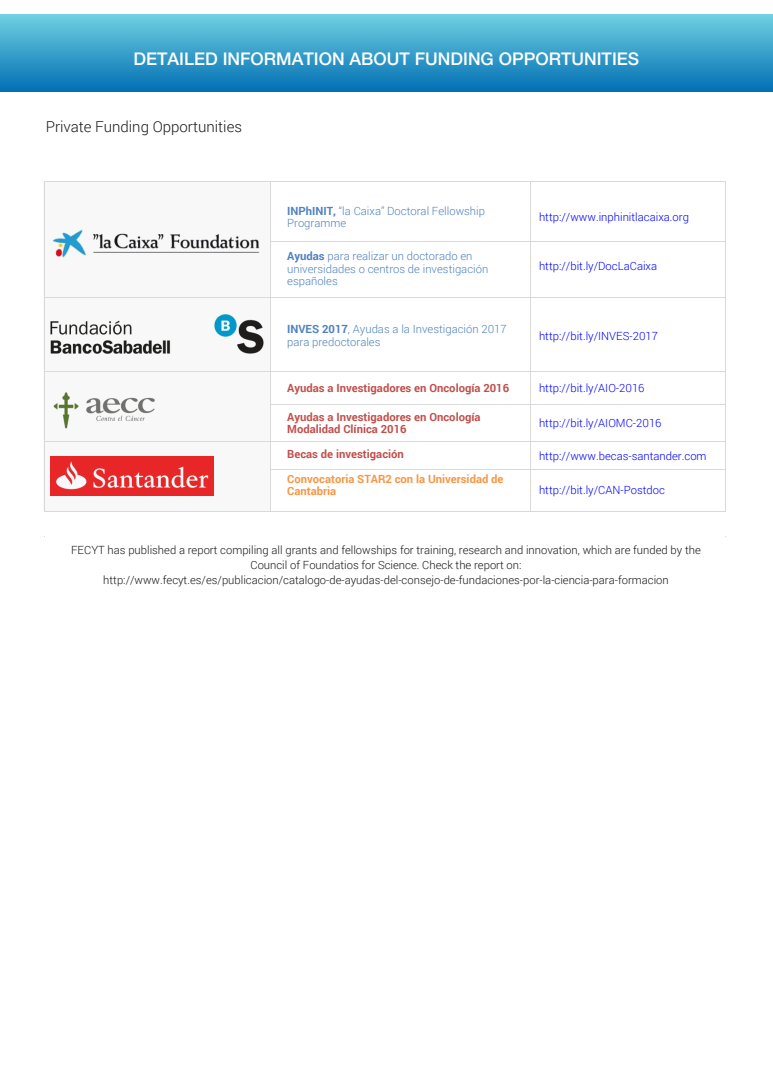
<style>
.page{position:relative;width:773px;height:1081px;background:#fff}
.page>*{position:absolute;margin:0;border:0;box-sizing:border-box;transform-origin:0 0}
.t1{font:500 17.5px "Helvetica Neue";color:#fff}
.t2{font:300 15px "Roboto";color:#1a171b}
.t3{font:300 11.25px/15px "Roboto";color:#1a171b;text-align:center}
.t4{font:300 11.25px "Roboto";color:#00f}
.t5{font:300 11.25px/12.5px "Roboto";color:#4f81bd}
.t6{font:700 11.25px/12.5px "Roboto";color:#c0504d}
.t7{font:700 11.25px/12.5px "Roboto";color:#f79646}
.s1{font-weight:700}
</style>
<div class="page">
<div style="left:44px;top:182px;width:227px;height:329px;background:#f8f8f8"></div>
<div style="left:0;top:14px;width:772px;height:78px;background:linear-gradient(to bottom,#71d1e2,#0270b4)"></div>
<hr style="left:44px;top:182px;width:226px;height:1px;background:#d9d9d9">
<hr style="left:271px;top:182px;width:259px;height:1px;background:#d9d9d9">
<hr style="left:530px;top:182px;width:195px;height:1px;background:#d9d9d9">
<hr style="left:44px;top:182px;width:1px;height:70px;background:#d9d9d9">
<hr style="left:270px;top:182px;width:1px;height:70px;background:#d9d9d9">
<hr style="left:530px;top:182px;width:1px;height:70px;background:#d9d9d9">
<hr style="left:725px;top:182px;width:1px;height:70px;background:#d9d9d9">
<hr style="left:271px;top:242px;width:259px;height:1px;background:#d9d9d9">
<hr style="left:530px;top:242px;width:195px;height:1px;background:#d9d9d9">
<hr style="left:44px;top:297px;width:226px;height:1px;background:#d9d9d9">
<hr style="left:271px;top:297px;width:259px;height:1px;background:#d9d9d9">
<hr style="left:530px;top:297px;width:195px;height:1px;background:#d9d9d9">
<hr style="left:44px;top:252px;width:1px;height:70px;background:#d9d9d9">
<hr style="left:270px;top:252px;width:1px;height:119px;background:#d9d9d9">
<hr style="left:530px;top:252px;width:1px;height:119px;background:#d9d9d9">
<hr style="left:725px;top:252px;width:1px;height:70px;background:#d9d9d9">
<hr style="left:44px;top:371px;width:226px;height:1px;background:#d9d9d9">
<hr style="left:271px;top:371px;width:259px;height:1px;background:#d9d9d9">
<hr style="left:271px;top:404px;width:454px;height:1px;background:#d9d9d9">
<hr style="left:530px;top:371px;width:195px;height:1px;background:#d9d9d9">
<hr style="left:44px;top:322px;width:1px;height:69px;background:#d9d9d9">
<hr style="left:270px;top:372px;width:1px;height:69px;background:#d9d9d9">
<hr style="left:530px;top:372px;width:1px;height:69px;background:#d9d9d9">
<hr style="left:725px;top:322px;width:1px;height:69px;background:#d9d9d9">
<hr style="left:44px;top:441px;width:226px;height:1px;background:#d9d9d9">
<hr style="left:271px;top:441px;width:259px;height:1px;background:#d9d9d9">
<hr style="left:530px;top:441px;width:195px;height:1px;background:#d9d9d9">
<hr style="left:270px;top:441px;width:1px;height:70px;background:#d9d9d9">
<hr style="left:530px;top:441px;width:1px;height:70px;background:#d9d9d9">
<hr style="left:44px;top:392px;width:1px;height:119px;background:#d9d9d9">
<hr style="left:725px;top:392px;width:1px;height:119px;background:#d9d9d9">
<hr style="left:44px;top:511px;width:226px;height:1px;background:#d9d9d9">
<hr style="left:271px;top:511px;width:259px;height:1px;background:#d9d9d9">
<hr style="left:530px;top:511px;width:195px;height:1px;background:#d9d9d9">
<img style="left:52px;top:229px;width:208px;height:29px">
<img style="left:51px;top:314px;width:213px;height:40px">
<img style="left:53px;top:392px;width:102px;height:37px">
<img style="left:51px;top:456px;width:163px;height:40px">
<hr style="left:271px;top:469px;width:454px;height:1px;background:#d9d9d9">
<h1 class="t1" style="left:133px;top:49px;width:507px">DETAILED INFORMATION ABOUT FUNDING OPPORTUNITIES</h1>
<h2 class="t2" style="left:46px;top:116px;width:198px">Private Funding Opportunities</h2>
<p class="t5" style="left:287px;top:204px;width:199px"><span class="s1">INPhINIT,</span> “la Caixa” Doctoral Fellowship<br>Programme</p>
<p class="t5" style="left:287px;top:250px;width:202px"><span class="s1">Ayudas</span> para realizar un doctorado en universidades o centros de investigación españoles</p>
<p class="t5" style="left:287px;top:323px;width:221px"><span class="s1">INVES 2017</span>, Ayudas a la Investigación 2017 para predoctorales</p>
<p class="t6" style="left:287px;top:381px;width:223px">Ayudas a Investigadores en Oncología 2016</p>
<p class="t6" style="left:287px;top:410px;width:195px">Ayudas a Investigadores en Oncología<br>Modalidad Clínica 2016</p>
<p class="t6" style="left:287px;top:447px;width:118px">Becas de investigación</p>
<p class="t7" style="left:287px;top:472px;width:218px">Convocatoria STAR2 con la Universidad de<br>Cantabria</p>
<p class="t4" style="left:539px;top:209px;width:151px">http://www.inphinitlacaixa.org</p>
<p class="t4" style="left:539px;top:258px;width:120px">http://bit.ly/DocLaCaixa</p>
<p class="t4" style="left:539px;top:328px;width:120px">http://bit.ly/INVES-2017</p>
<p class="t4" style="left:539px;top:380px;width:107px">http://bit.ly/AIO-2016</p>
<p class="t4" style="left:539px;top:415px;width:124px">http://bit.ly/AIOMC-2016</p>
<p class="t4" style="left:539px;top:448px;width:169px">http://www.becas-santander.com</p>
<p class="t4" style="left:539px;top:482px;width:127px">http://bit.ly/CAN-Postdoc</p>
<p class="t3" style="left:71px;top:542px;width:631px">FECYT has published a report compiling all grants and fellowships for training, research and innovation, which are funded by the<br>Council of Foundatios for Science. Check the report on: http://www.fecyt.es/es/publicacion/catalogo-de-ayudas-del-consejo-de-fundaciones-por-la-ciencia-para-formacion</p>
</div>
